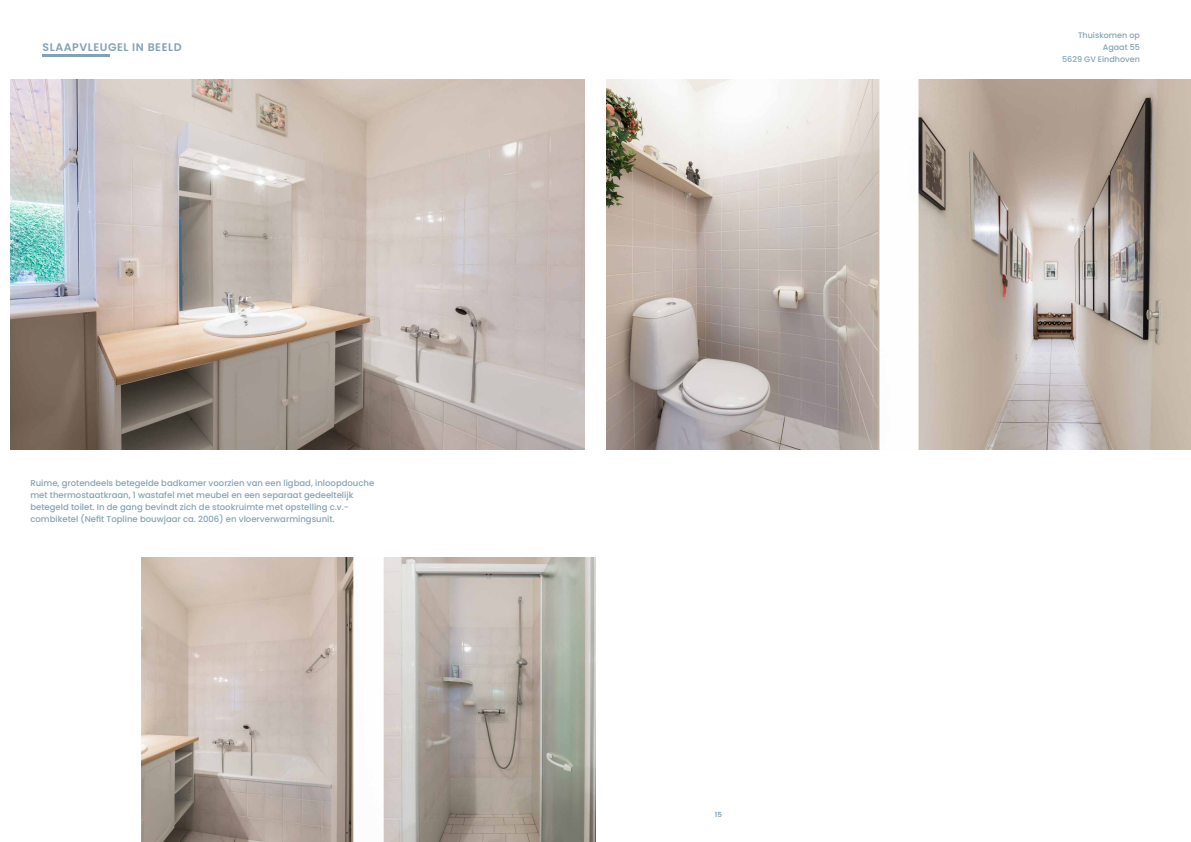
<style>
.page{position:relative;width:1191px;height:842px;background:#fff}
.page>*{position:absolute;margin:0;border:0;box-sizing:border-box;transform-origin:0 0}
.t1{font:600 11px "Poppins";letter-spacing:.05em;color:#83a3b2}
.t2{font:500 8.5px/12px "Poppins";color:#83a3b2}
.t3{font:500 8px "Poppins";color:#83a3b2}
.t4{font:600 7px "Poppins";color:#83a3b2}
</style>
<div class="page">
<hr style="left:43px;top:55px;width:67px;height:2px;background:#83a3b2">
<img style="left:607px;top:80px;width:584px;height:370px">
<img style="left:142px;top:557px;width:453px;height:285px">
<img style="left:11px;top:80px;width:574px;height:370px">
<p class="t1" style="left:43px;top:40px;width:141px">SLAAPVLEUGEL IN BEELD</p>
<p class="t2" style="left:30px;top:477px;width:345px">Ruime, grotendeels betegelde badkamer voorzien van een ligbad, inloopdouche met thermostaatkraan, 1 wastafel met meubel en een separaat gedeeltelijk betegeld toilet. In de gang bevindt zich de stookruimte met opstelling c.v.- combiketel (Nefit Topline bouwjaar ca. 2006) en vloerverwarmingsunit.</p>
<p class="t4" style="left:714px;top:810px;width:9px">15</p>
<p class="t3" style="left:1078px;top:31px;width:63px">Thuiskomen op</p>
<p class="t3" style="left:1102px;top:43px;width:39px">Agaat 55</p>
<p class="t3" style="left:1062px;top:55px;width:79px">5629 GV Eindhoven</p>
</div>
